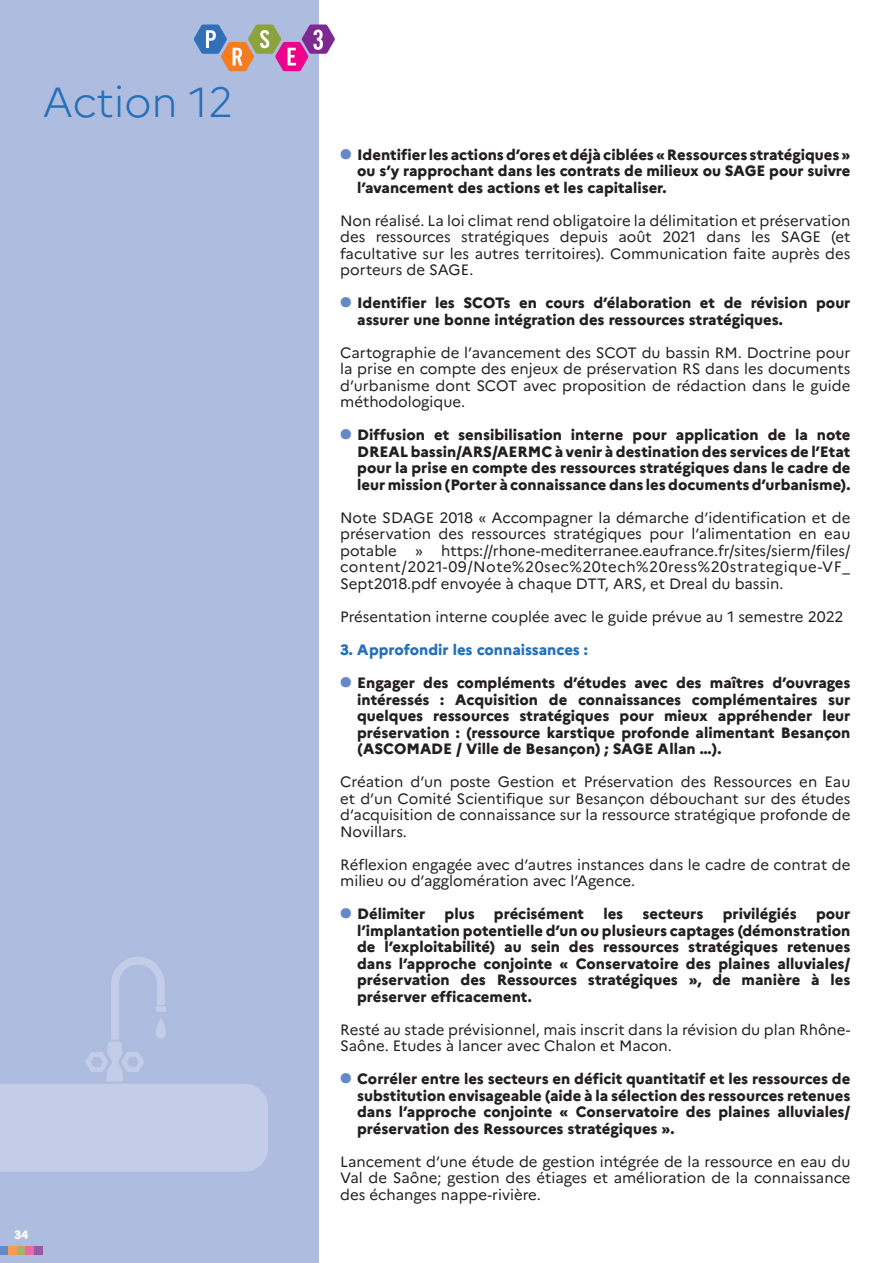
<style>
.page{position:relative;width:893px;height:1263px;background:#fff}
.page>*{position:absolute;margin:0;border:0;box-sizing:border-box;transform-origin:0 0}
.t1{font:300 42px "Marianne";letter-spacing:-.005em;color:#2570b8}
.t2{font:800 15px/16.5px "Marianne";color:#231f20;text-align:justify}
.t3{font:15px/16.5px "Marianne";color:#231f20;text-align:justify}
.t4{font:800 15px "Marianne";color:#2570b8}
.t5{font:800 12px "Marianne";color:#fff}
</style>
<div class="page">
<div style="left:0;top:0;width:319px;height:1263px;background:#aebcdf"></div>
<div style="left:0;top:1246px;width:9px;height:8px;background:#6489c6"></div>
<div style="left:9px;top:1246px;width:8px;height:8px;background:#f89c53"></div>
<div style="left:17px;top:1246px;width:9px;height:8px;background:#a7b366"></div>
<div style="left:26px;top:1246px;width:8px;height:8px;background:#f166a7"></div>
<div style="left:34px;top:1246px;width:9px;height:8px;background:#955ca6"></div>
<svg style="left:194px;top:25px;width:141px;height:46px"></svg>
<svg style="left:0;top:957px;width:268px;height:215px"></svg>
<h1 class="t1" style="left:43px;top:76px;width:192px">Action 12</h1>
<p class="t5" style="left:14px;top:1227px;width:16px">34</p>
<p class="t2" style="left:357px;top:146px;width:495px">Identifier les actions d’ores et déjà ciblées « Ressources stratégiques » ou s’y rapprochant dans les contrats de milieux ou SAGE pour suivre l’avancement des actions et les capitaliser.</p>
<p class="t3" style="left:340px;top:212px;width:512px">Non réalisé. La loi climat rend obligatoire la délimitation et préservation des ressources stratégiques depuis août 2021 dans les SAGE (et facultative sur les autres territoires). Communication faite auprès des porteurs de SAGE.</p>
<p class="t2" style="left:357px;top:295px;width:495px">Identifier les SCOTs en cours d’élaboration et de révision pour assurer une bonne intégration des ressources stratégiques.</p>
<p class="t3" style="left:340px;top:344px;width:512px">Cartographie de l’avancement des SCOT du bassin RM. Doctrine pour la prise en compte des enjeux de préservation RS dans les documents d’urbanisme dont SCOT avec proposition de rédaction dans le guide méthodologique.</p>
<p class="t2" style="left:357px;top:427px;width:495px">Diffusion et sensibilisation interne pour application de la note DREAL bassin/ARS/AERMC à venir à destination des services de l’Etat pour la prise en compte des ressources stratégiques dans le cadre de leur mission (Porter à connaissance dans les documents d’urbanisme).</p>
<p class="t3" style="left:340px;top:509px;width:512px">Note SDAGE 2018 « Accompagner la démarche d’identification et de préservation des ressources stratégiques pour l’alimentation en eau potable » https://rhone-mediterranee.eaufrance.fr/sites/sierm/files/ content/2021-09/Note%20sec%20tech%20ress%20strategique-VF_ Sept2018.pdf envoyée à chaque DTT, ARS, et Dreal du bassin.</p>
<p class="t3" style="left:340px;top:608px;width:505px">Présentation interne couplée avec le guide prévue au 1 semestre 2022</p>
<p class="t4" style="left:340px;top:640px;width:249px">3. Approfondir les connaissances :</p>
<p class="t2" style="left:357px;top:674px;width:495px">Engager des compléments d’études avec des maîtres d’ouvrages intéressés : Acquisition de connaissances complémentaires sur quelques ressources stratégiques pour mieux appréhender leur préservation : (ressource karstique profonde alimentant Besançon (ASCOMADE / Ville de Besançon) ; SAGE Allan …).</p>
<p class="t3" style="left:340px;top:773px;width:512px">Création d’un poste Gestion et Préservation des Ressources en Eau et d’un Comité Scientifique sur Besançon débouchant sur des études d’acquisition de connaissance sur la ressource stratégique profonde de Novillars.</p>
<p class="t3" style="left:340px;top:856px;width:512px">Réflexion engagée avec d’autres instances dans le cadre de contrat de milieu ou d’agglomération avec l’Agence.</p>
<p class="t2" style="left:357px;top:906px;width:70px">Délimiter</p>
<p class="t2" style="left:445px;top:906px;width:32px">plus</p>
<p class="t2" style="left:494px;top:906px;width:92px">précisément</p>
<p class="t2" style="left:603px;top:906px;width:21px">les</p>
<p class="t2" style="left:642px;top:906px;width:62px">secteurs</p>
<p class="t2" style="left:723px;top:906px;width:75px">privilégiés</p>
<p class="t2" style="left:357px;top:906px;width:495px;text-indent:459px">pour l’implantation potentielle d’un ou plusieurs captages (démonstration de l’exploitabilité) au sein des ressources stratégiques retenues dans l’approche conjointe « Conservatoire des plaines alluviales/ préservation des Ressources stratégiques », de manière à les préserver efficacement.</p>
<p class="t3" style="left:340px;top:1021px;width:512px">Resté au stade prévisionnel, mais inscrit dans la révision du plan Rhône-<br>Saône. Etudes à lancer avec Chalon et Macon.</p>
<p class="t2" style="left:357px;top:1071px;width:495px">Corréler entre les secteurs en déficit quantitatif et les ressources de substitution envisageable (aide à la sélection des ressources retenues dans l’approche conjointe « Conservatoire des plaines alluviales/ préservation des Ressources stratégiques ».</p>
<p class="t3" style="left:340px;top:1153px;width:512px">Lancement d’une étude de gestion intégrée de la ressource en eau du Val de Saône; gestion des étiages et amélioration de la connaissance des échanges nappe-rivière.</p>
</div>
